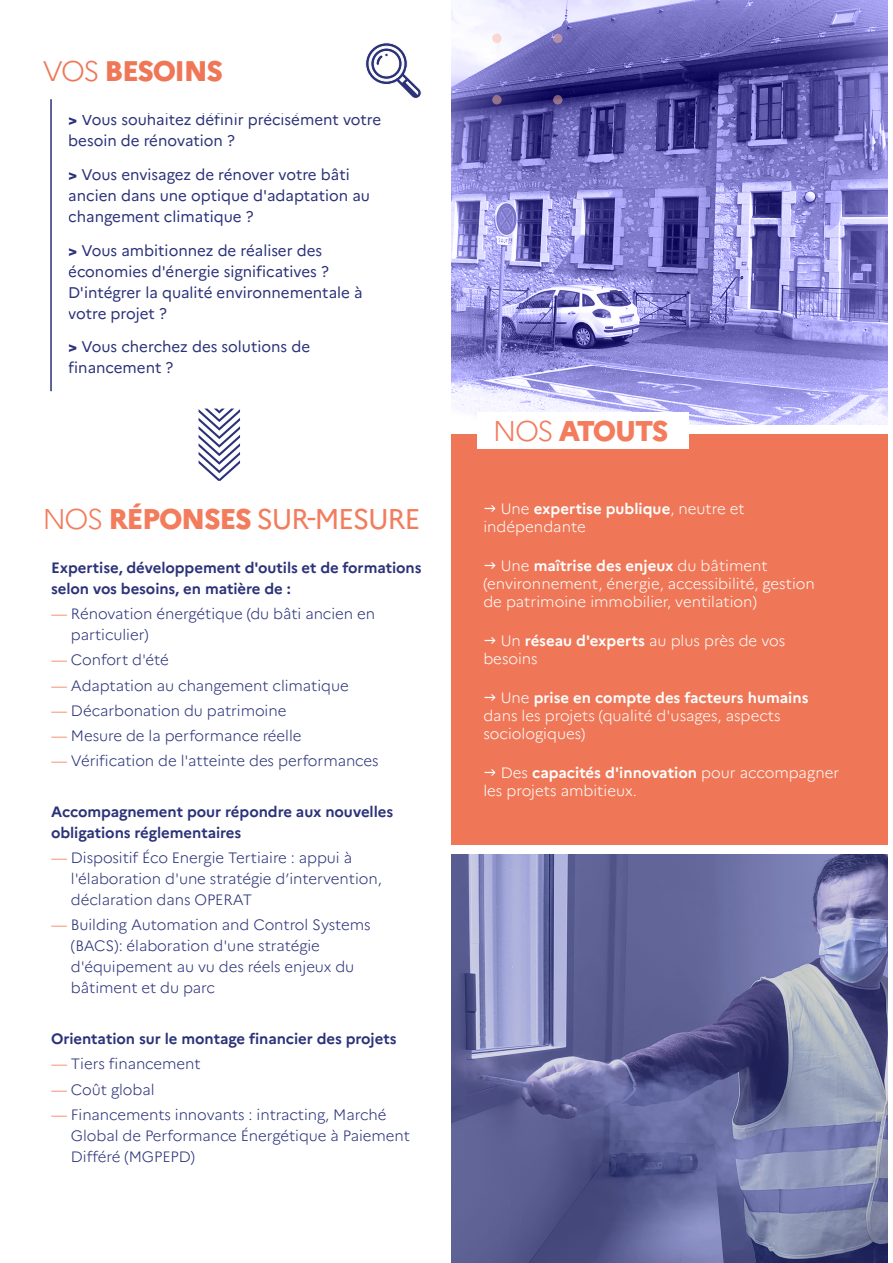
<style>
.page{position:relative;width:893px;height:1263px;background:#fff}
.page>*{position:absolute;margin:0;border:0;box-sizing:border-box;transform-origin:0 0}
.t1{font:28.5px "Marianne";letter-spacing:-.05em;color:#f37c5d}
.t2{font:800 28.5px "Marianne";letter-spacing:-.06em;color:#f37c5d}
.t3{font:800 28.35px "Marianne";letter-spacing:-.05em;color:#ef7757}
.t4{font:15.45px/21px "Marianne";color:#2b3279}
.t5{font:300 15px/21px "Marianne";letter-spacing:-.005em;color:#2b3279}
.t6{font:300 15px/18px "Marianne";color:#fff}
.t7{font:700 15px/21px "Marianne";letter-spacing:-.005em;color:#2b3279}
.t8{font:700 15px "Marianne";color:#fff}
.s1{font-weight:300}
.s2{font-weight:800}
.s3{color:#f37c5d}
.s4{font-weight:700}
</style>
<div class="page">
<svg style="left:451px;top:854px;width:437px;height:409px;background:#6d71a0"></svg>
<svg style="left:451px;top:0;width:437px;height:425px;background:#8784ca"></svg>
<svg style="left:553px;top:34px;width:9px;height:9px"></svg>
<svg style="left:553px;top:95px;width:9px;height:10px"></svg>
<div style="left:492px;top:34px;width:10px;height:9px;background:#f8d8d0;border-radius:50%"></div>
<svg style="left:492px;top:95px;width:10px;height:10px"></svg>
<div style="left:446px;top:428px;width:447px;height:422px;background:#ef7757"></div>
<svg style="left:199px;top:409px;width:41px;height:72px"></svg>
<hr style="left:889px;top:0;width:4px;height:1263px;background:#fff">
<div style="left:438px;top:425px;width:455px;height:9px;background:#fff"></div>
<div style="left:477px;top:412px;width:212px;height:37px;background:#fff"></div>
<div style="left:429px;top:845px;width:464px;height:9px;background:#fff"></div>
<div style="left:442px;top:0;width:9px;height:1263px;background:#fff"></div>
<svg style="left:365px;top:42px;width:57px;height:57px"></svg>
<hr style="left:50px;top:99px;width:2px;height:292px;background:#2b3279">
<p class="t3" style="left:42px;top:49px;width:182px"><span class="s1">VOS</span> BESOINS</p>
<p class="t4" style="left:68px;top:108px;width:314px"><span class="s2">&gt;</span> Vous souhaitez définir précisément votre besoin de rénovation ?</p>
<p class="t4" style="left:68px;top:163px;width:303px"><span class="s2">&gt;</span> Vous envisagez de rénover votre bâti ancien dans une optique d'adaptation au changement climatique ?</p>
<p class="t4" style="left:68px;top:238px;width:296px"><span class="s2">&gt;</span> Vous ambitionnez de réaliser des économies d'énergie significatives ?<br>D'intégrer la qualité environnementale à votre projet ?</p>
<p class="t4" style="left:68px;top:335px;width:243px"><span class="s2">&gt;</span> Vous cherchez des solutions de financement ?</p>
<p class="t1" style="left:42px;top:497px;width:379px"><span class="s1">NOS</span> <span class="s2">RÉPONSES</span> SUR-MESURE</p>
<p class="t7" style="left:51px;top:556px;width:372px">Expertise, développement d'outils et de formations selon vos besoins, en matière de :</p>
<p class="t5" style="left:71px;top:602px;width:306px;text-indent:-20px"><span class="s3">—</span> Rénovation énergétique (du bâti ancien en particulier)</p>
<p class="t5" style="left:51px;top:648px;width:119px"><span class="s3">—</span> Confort d'été</p>
<p class="t5" style="left:51px;top:674px;width:299px"><span class="s3">—</span> Adaptation au changement climatique</p>
<p class="t5" style="left:51px;top:699px;width:237px"><span class="s3">—</span> Décarbonation du patrimoine</p>
<p class="t5" style="left:51px;top:724px;width:252px"><span class="s3">—</span> Mesure de la performance réelle</p>
<p class="t5" style="left:51px;top:749px;width:329px"><span class="s3">—</span> Vérification de l'atteinte des performances</p>
<p class="t7" style="left:51px;top:800px;width:344px">Accompagnement pour répondre aux nouvelles obligations réglementaires</p>
<p class="t5" style="left:71px;top:846px;width:312px;text-indent:-20px"><span class="s3">—</span> Dispositif Éco Energie Tertiaire : appui à l'élaboration d'une stratégie d’intervention, déclaration dans OPERAT</p>
<p class="t5" style="left:71px;top:913px;width:301px;text-indent:-20px"><span class="s3">—</span> Building Automation and Control Systems (BACS): élaboration d'une stratégie d'équipement au vu des réels enjeux du bâtiment et du parc</p>
<p class="t7" style="left:51px;top:1027px;width:347px">Orientation sur le montage financier des projets</p>
<p class="t5" style="left:51px;top:1052px;width:151px"><span class="s3">—</span> Tiers financement</p>
<p class="t5" style="left:51px;top:1077px;width:105px"><span class="s3">—</span> Coût global</p>
<p class="t5" style="left:71px;top:1103px;width:341px;text-indent:-20px"><span class="s3">—</span> Financements innovants : intracting, Marché<br>Global de Performance Énergétique à Paiement<br>Différé (MGPEPD)</p>
<p class="t2" style="left:493px;top:409px;width:177px"><span class="s1">NOS</span> ATOUTS</p>
<p class="t6" style="left:483px;top:498px;width:263px;text-indent:17px">Une <span class="s4">expertise publique</span>, neutre et indépendante</p>
<p class="t8" style="left:501px;top:554px;width:269px"><span class="s1">Une</span> maîtrise des enjeux <span class="s1">du bâtiment</span></p>
<p class="t6" style="left:483px;top:573px;width:333px">(environnement, énergie, accessibilité, gestion de patrimoine immobilier, ventilation)</p>
<p class="t6" style="left:483px;top:630px;width:303px;text-indent:17px">Un <span class="s4">réseau d'experts</span> au plus près de vos besoins</p>
<p class="t6" style="left:483px;top:687px;width:327px;text-indent:17px">Une <span class="s4">prise en compte des facteurs humains </span>dans les projets (qualité d'usages, aspects sociologiques)</p>
<p class="t6" style="left:483px;top:762px;width:357px;text-indent:17px">Des <span class="s4">capacités d'innovation</span> pour accompagner les projets ambitieux.</p>
</div>
